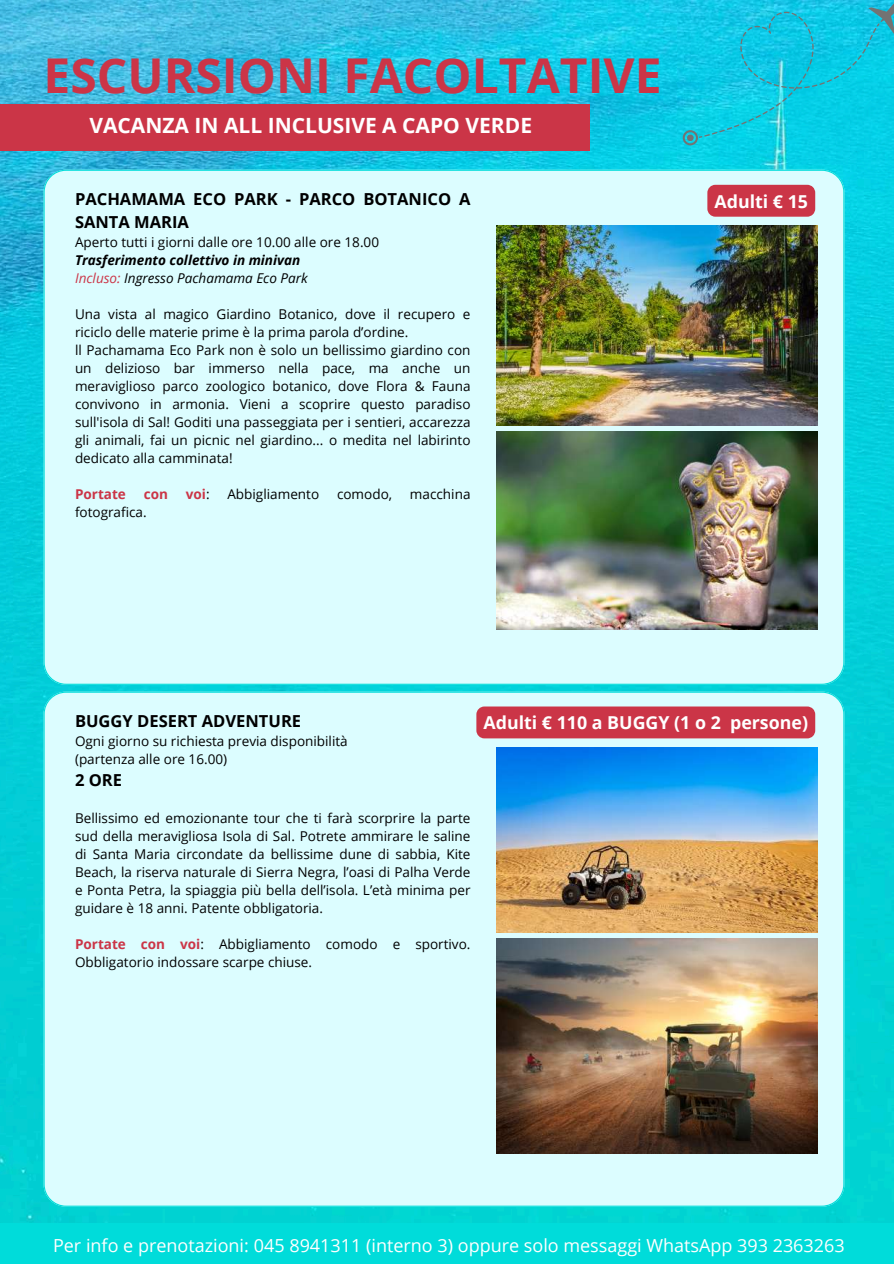
<style>
.page{position:relative;width:894px;height:1264px;background:#fff}
.page>*{position:absolute;margin:0;border:0;box-sizing:border-box;transform-origin:0 0}
.t1{font:700 48px "Open Sans";color:#cb3547}
.t2{font:700 21px "Open Sans";color:#fff}
.t3{font:18px "Open Sans";color:#fff}
.t4{font:700 17.85px "Open Sans";color:#fff}
.t5{font:700 16.5px/22.5px "Open Sans";color:#000}
.t6{font:13.5px/18px "Open Sans";color:#000}
.t7{font:italic 700 13.5px/18px "Open Sans";color:#000}
.t8{font:700 13.5px "Open Sans";color:#cb3547}
.s1{font-weight:400;color:#cb3547}
.s2{font-weight:400}
.s3{font-weight:400;color:#000}
.s4{font-weight:700;color:#cb3547}
</style>
<div class="page">
<img style="left:0;top:0;width:893px;height:1222px">
<svg style="left:682px;top:0;width:211px;height:145px;background:#0fc9e4"></svg>
<div style="left:43px;top:170px;width:800px;height:515px;background:#dcfdff"></div>
<img style="left:496px;top:431px;width:320px;height:198px">
<div style="left:43px;top:691px;width:800px;height:515px;background:#dcfdff"></div>
<img style="left:496px;top:747px;width:320px;height:185px">
<img style="left:496px;top:938px;width:320px;height:215px">
<img style="left:496px;top:226px;width:320px;height:199px">
<div style="left:0;top:104px;width:590px;height:46px;background:#cb3547"></div>
<div style="left:707px;top:185px;width:108px;height:32px;background:#cb3547"></div>
<div style="left:476px;top:706px;width:339px;height:32px;background:#cb3547"></div>
<div style="left:0;top:1222px;width:893px;height:41px;background:#00dcda"></div>
<h1 class="t1" style="left:43px;top:41px;width:619px">ESCURSIONI FACOLTATIVE</h1>
<h2 class="t2" style="left:89px;top:111px;width:444px">VACANZA IN ALL INCLUSIVE A CAPO VERDE</h2>
<p class="t5" style="left:75px;top:188px;width:397px">PACHAMAMA ECO PARK - PARCO BOTANICO A<br>SANTA MARIA</p>
<p class="t6" style="left:75px;top:233px;width:305px">Aperto tutti i giorni dalle ore 10.00 alle ore 18.00</p>
<p class="t7" style="left:75px;top:251px;width:234px">Trasferimento collettivo in minivan<br><span class="s1">Incluso:</span> <span class="s2">Ingresso Pachamama Eco Park</span></p>
<p class="t6" style="left:75px;top:305px;width:397px">Una vista al magico Giardino Botanico, dove il recupero e riciclo delle materie prime è la prima parola d’ordine.<br>ll Pachamama Eco Park non è solo un bellissimo giardino con un delizioso bar immerso nella pace, ma anche un meraviglioso parco zoologico botanico, dove Flora &amp; Fauna convivono in armonia. Vieni a scoprire questo paradiso sull'isola di Sal! Goditi una passeggiata per i sentieri, accarezza gli animali, fai un picnic nel giardino... o medita nel labirinto dedicato alla camminata!</p>
<p class="t8" style="left:75px;top:484px;width:52px">Portate</p>
<p class="t8" style="left:144px;top:484px;width:26px">con</p>
<p class="t8" style="left:186px;top:484px;width:25px">voi<span class="s3">:</span></p>
<p class="t6" style="left:227px;top:485px;width:93px">Abbigliamento</p>
<p class="t6" style="left:337px;top:485px;width:57px">comodo,</p>
<p class="t6" style="left:410px;top:485px;width:62px">macchina</p>
<p class="t6" style="left:75px;top:503px;width:73px">fotografica.</p>
<h3 class="t4" style="left:714px;top:188px;width:95px">Adulti € 15</h3>
<p class="t5" style="left:75px;top:709px;width:228px">BUGGY DESERT ADVENTURE</p>
<p class="t6" style="left:75px;top:732px;width:274px">Ogni giorno su richiesta previa disponibilità (partenza alle ore 16.00)</p>
<p class="t5" style="left:75px;top:768px;width:49px">2 ORE</p>
<p class="t6" style="left:75px;top:808px;width:397px;text-align:justify">Bellissimo ed emozionante tour che ti farà scorprire la parte sud della meravigliosa Isola di Sal. Potrete ammirare le saline di Santa Maria circondate da bellissime dune di sabbia, Kite Beach, la riserva naturale di Sierra Negra, l’oasi di Palha Verde e Ponta Petra, la spiaggia più bella dell’isola. L’età minima per guidare è 18 anni. Patente obbligatoria.</p>
<p class="t6" style="left:75px;top:934px;width:397px"><span class="s4">Portate con voi</span>: Abbigliamento comodo e sportivo.<br>Obbligatorio indossare scarpe chiuse.</p>
<h3 class="t4" style="left:483px;top:710px;width:326px">Adulti € 110 a BUGGY (1 o 2 persone)</h3>
<h3 class="t3" style="left:53px;top:1232px;width:793px">Per info e prenotazioni: 045 8941311 (interno 3) oppure solo messaggi WhatsApp 393 2363263</h3>
</div>
